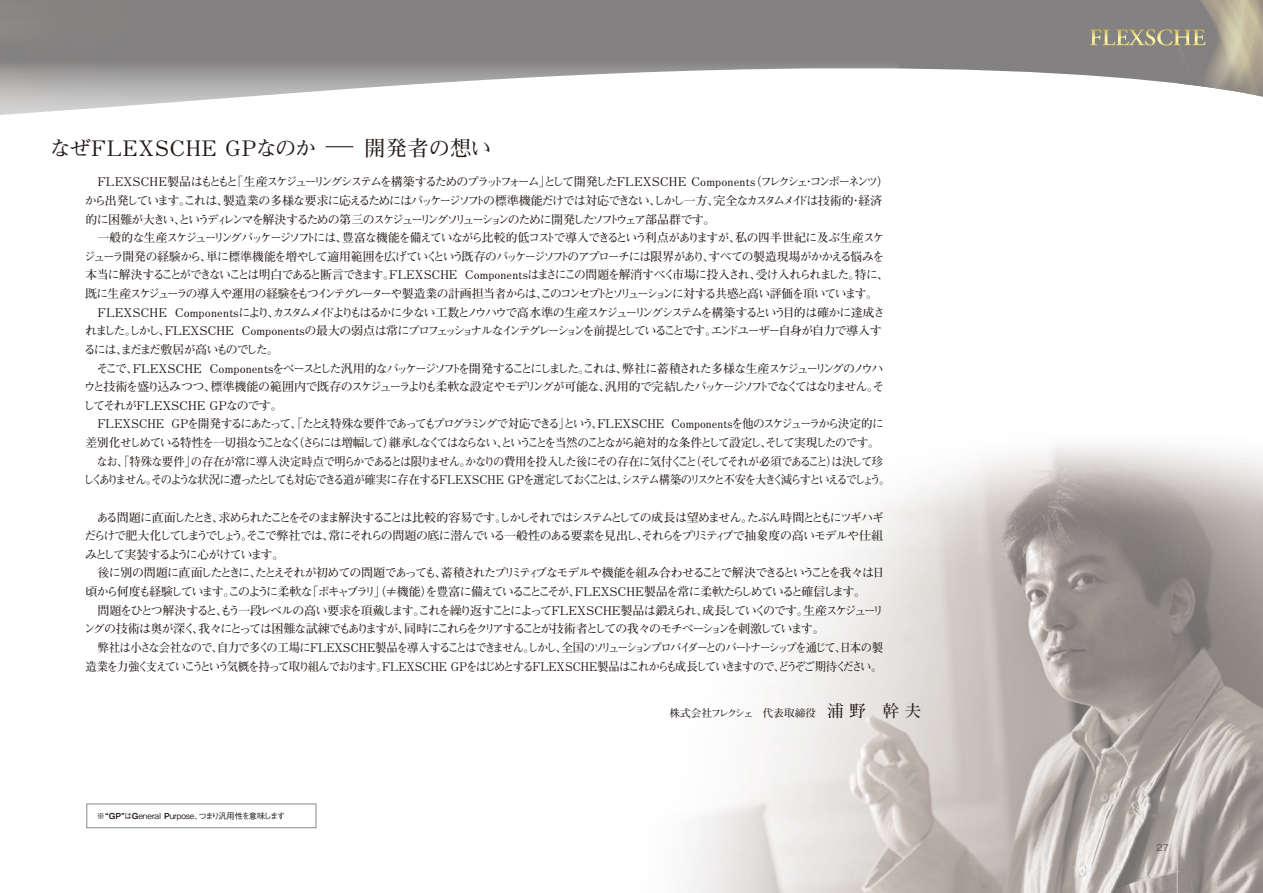
<style>
.page{position:relative;width:1263px;height:893px;background:#fff}
.page>*{position:absolute;margin:0;border:0;box-sizing:border-box;transform-origin:0 0}
.t1{font:700 21.3px "Futo Min A101 Pr 6 N";letter-spacing:.025em;color:#231916}
.t2{font:700 12px/18.6px "Futo Min A101 Pr 6 N";letter-spacing:-.115em;color:#231916}
.t3{font:700 12px/18.6px "Futo Min A101 Pr 6 N";letter-spacing:-.145em;color:#231916}
.t4{font:700 12px/18.6px "Futo Min A101 Pr 6 N";letter-spacing:-.115em;color:#231916;text-align:right;scale:.94 1}
.t5{font:700 12px "Futo Min A101 Pr 6 N";letter-spacing:-.145em;color:#231916;scale:.94 1}
.t6{font:700 12px "Futo Min A101 Pr 6 N";letter-spacing:-.085em;color:#231916}
.t7{font:700 12px "Futo Min A101 Pr 6 N";letter-spacing:-.14em;color:#231916}
.t8{font:700 12px "Futo Min A101 Pr 6 N";letter-spacing:-.07em;color:#231916;scale:.94 1}
.t9{font:700 10.65px "Futo Min A101 Pr 6 N";color:#231916}
.t10{font:500 9.6px "Gothic BBB Pr 6 N";color:#595857}
.t11{font:500 8.25px "Gothic BBB Pr 6 N";color:#231916}
.s1{font-size:16.65px}
.s2{font-family:"Midashi Go Pr 6 N MB31";font-weight:400}
</style>
<div class="page">
<img style="left:688px;top:445px;width:575px;height:448px">
<img style="left:1179px;top:0;width:84px;height:97px">
<svg style="left:0;top:0;width:899px;height:115px"></svg>
<svg style="left:1090px;top:29px;width:116px;height:17px;background:#a29c82"></svg>
<div style="left:87px;top:804px;width:229px;height:24px;border:1px solid #898989"></div>
<hr style="left:1177px;top:841px;width:1px;height:52px;background:#c9cacb">
<h1 class="t1" style="left:50px;top:131px;width:443px">なぜFLEXSCHE GPなのか ‾ 開発者の想い</h1>
<p class="t3" style="left:85px;top:172px;width:806px;text-indent:13px">FLEXSCHE製品はもともと「生産スケジューリングシステムを構築するためのプラットフォーム」として開発したFLEXSCHE Components（フレクシェ・コンポーネンツ）から出発しています。これは、製造業の多様な要求に応えるためにはパッケージソフトの標準機能だけでは対応できない、しかし一方、完全なカスタムメイドは技術的・経済的に困難が大きい、というディレンマを解決するための第三のスケジューリングソリューションのために開発したソフトウェア部品群です。</p>
<p class="t2" style="left:83px;top:228px;width:807px;text-indent:15px">一般的な生産スケジューリングパッケージソフトには、豊富な機能を備えていながら比較的低コストで導入できるという利点がありますが、私の四半世紀に及ぶ生産スケジューラ開発の経験から、単に標準機能を増やして適用範囲を広げていくという既存のパッケージソフトのアプローチには限界があり、すべての製造現場がかかえる悩みを本当に解決することができないことは明白であると断言できます。FLEXSCHE Componentsはまさにこの問題を解消すべく市場に投入され、受け入れられました。特に、既に生産スケジューラの導入や運用の経験をもつインテグレーターや製造業の計画担当者からは、このコンセプトとソリューションに対する共感と高い評価を頂いています。　FLEXSCHE Componentsにより、カスタムメイドよりもはるかに少ない工数とノウハウで高水準の生産スケジューリングシステムを構築するという目的は確かに達成されました。しかし、FLEXSCHE Componentsの最大の弱点は常にプロフェッショナルなインテグレーションを前提としていることです。エンドユーザー自身が自力で導入するには、まだまだ敷居が高いものでした。<br>　そこで、FLEXSCHE Componentsをベースとした汎用的なパッケージソフトを開発することにしました。これは、弊社に蓄積された多様な生産スケジューリングのノウハウと技術を盛り込みつつ、標準機能の範囲内で既存のスケジューラよりも柔軟な設定やモデリングが可能な、汎用的で完結したパッケージソフトでなくてはなりません。そしてそれがFLEXSCHE GPなのです。</p>
<p class="t6" style="left:97px;top:415px;width:788px">FLEXSCHE GPを開発するにあたって、「たとえ特殊な要件であってもプログラミングで対応できる」という、FLEXSCHE Componentsを他のスケジューラから決定的に</p>
<p class="t7" style="left:85px;top:433px;width:796px">差別化せしめている特性を一切損なうことなく（さらには増幅して）継承しなくてはならない、ということを当然のことながら絶対的な条件として設定し、そして実現したのです。</p>
<p class="t8" style="left:97px;top:452px;width:838px">なお、「特殊な要件」の存在が常に導入決定時点で明らかであるとは限りません。かなりの費用を投入した後にその存在に気付くこと（そしてそれが必須であること）は決して珍</p>
<p class="t5" style="left:83px;top:470px;width:860px">しくありません。そのような状況に遭ったとしても対応できる道が確実に存在するFLEXSCHE GPを選定しておくことは、システム構築のリスクと不安を大きく減らすといえるでしょう。</p>
<p class="t2" style="left:84px;top:507px;width:802px">　ある問題に直面したとき、求められたことをそのまま解決することは比較的容易です。しかしそれではシステムとしての成長は望めません。たぶん時間とともにツギハギだらけで肥大化してしまうでしょう。そこで弊社では、常にそれらの問題の底に潜んでいる一般性のある要素を見出し、それらをプリミティブで抽象度の高いモデルや仕組みとして実装するように心がけています。<br>　後に別の問題に直面したときに、たとえそれが初めての問題であっても、蓄積されたプリミティブなモデルや機能を組み合わせることで解決できるということを我々は日頃から何度も経験しています。このように柔軟な「ボキャブラリ」（≠機能）を豊富に備えていることこそが、FLEXSCHE製品を常に柔軟たらしめていると確信します。<br>　問題をひとつ解決すると、もう一段レベルの高い要求を頂戴します。これを繰り返すことによってFLEXSCHE製品は鍛えられ、成長していくのです。生産スケジューリングの技術は奥が深く、我々にとっては困難な試練でもありますが、同時にこれらをクリアすることが技術者としての我々のモチベーションを刺激しています。</p>
<p class="t4" style="left:85px;top:638px;width:850px">弊社は小さな会社なので、自力で多くの工場にFLEXSCHE製品を導入することはできません。しかし、全国のソリューションプロバイダーとのパートナーシップを通じて、日本の製造業を力強く支えていこうという気概を持って取り組んでおります。FLEXSCHE GPをはじめとするFLEXSCHE製品はこれからも成長していきますので、どうぞご期待ください。</p>
<p class="t9" style="left:670px;top:704px;width:253px">株式会社フレクシェ　代表取締役 <span class="s1">浦 野 幹 夫</span></p>
<p class="t11" style="left:97px;top:809px;width:190px">※<span class="s2">“GP”</span>は<span class="s2">G</span>eneral <span class="s2">P</span>urpose、つまり汎用性を意味します</p>
<p class="t10" style="left:1156px;top:840px;width:14px">27</p>
</div>
